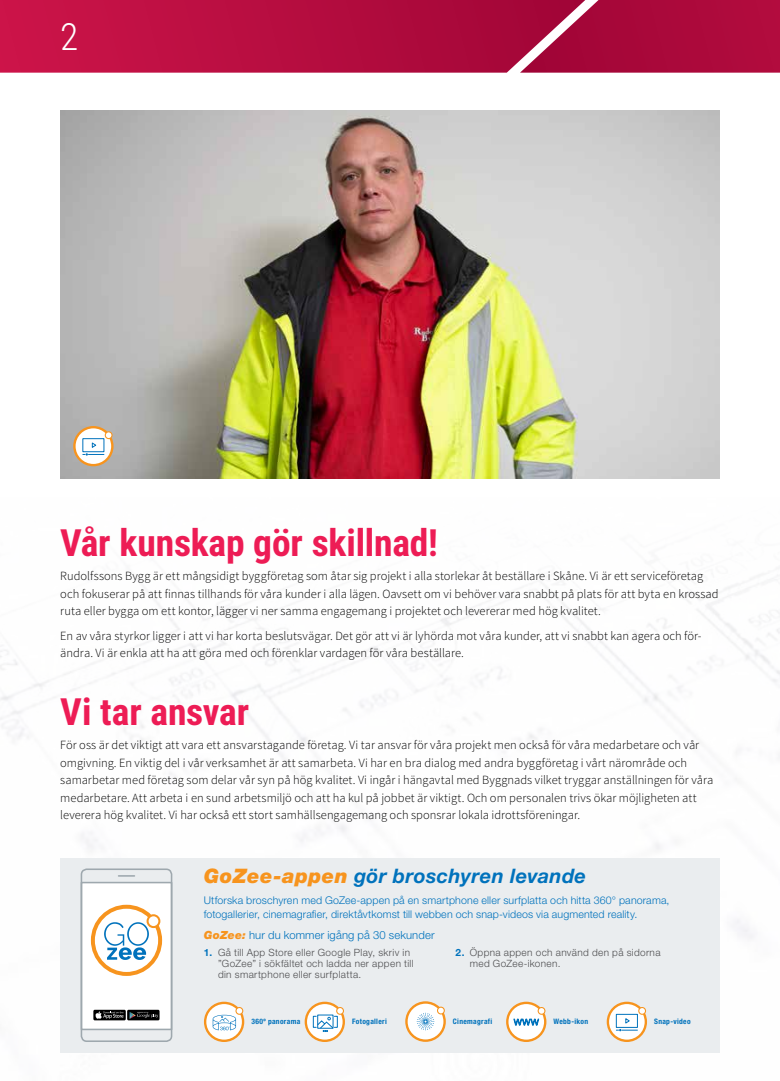
<style>
.page{position:relative;width:780px;height:1081px;background:#fff}
.page>*{position:absolute;margin:0;border:0;box-sizing:border-box;transform-origin:0 0}
.t1{font:700 37.5px "Roboto Condensed";letter-spacing:-.005em;color:#ed1c55}
.t2{font:300 37.5px "Roboto Condensed";color:#fff}
.t3{font:italic 700 20px "Helvetica Neue LT Std";letter-spacing:.015em;color:#0072bc}
.t4{font:300 12.5px/17.5px "Source Sans Pro";color:#000}
.t5{font:300 11.25px "Helvetica Neue LT Std";letter-spacing:.01em;color:#0072bc}
.t6{font:300 10.62px/13.8px "Helvetica Neue LT Std";letter-spacing:.015em;color:#0072bc}
.t7{font:300 10px/11.2px "Helvetica Neue LT Std";letter-spacing:.035em;color:#4d4d4f}
.t8{font:700 condensed 7.5px "Helvetica Neue LT Std";letter-spacing:.045em;color:#0072bc}
.s1{font-weight:900;color:#f7941e}
.s2{font-weight:900;font-style:italic;color:#f7941e}
.s3{font-weight:700;color:#0072bc}
</style>
<div class="page">
<img style="left:60px;top:110px;width:659px;height:369px">
<svg style="left:73px;top:426px;width:40px;height:40px"></svg>
<div style="left:60px;top:857px;width:659px;height:195px;background:#eaedef"></div>
<div style="left:81px;top:882px;width:91px;height:148px;background:#fff;border:2px solid #9ea8ae"></div>
<div style="left:81px;top:868px;width:91px;height:174px;border:2px solid #9ea8ae;border-radius:5px"></div>
<svg style="left:118px;top:875px;width:16px;height:1px"></svg>
<svg style="left:93px;top:907px;width:67px;height:67px"></svg>
<div style="left:91px;top:905px;width:71px;height:71px;border:4px solid #f7941e;border-radius:50%"></div>
<svg style="left:104px;top:922px;width:45px;height:38px"></svg>
<div style="left:147px;top:915px;width:12px;height:12px;background:#fff;border-radius:50%"></div>
<div style="left:146px;top:914px;width:14px;height:14px;border:2px solid #f7941e;border-radius:50%"></div>
<svg style="left:93px;top:1010px;width:33px;height:10px"></svg>
<svg style="left:95px;top:1011px;width:28px;height:7px"></svg>
<svg style="left:127px;top:1010px;width:32px;height:10px"></svg>
<svg style="left:130px;top:1012px;width:28px;height:7px"></svg>
<svg style="left:506px;top:1001px;width:40px;height:41px"></svg>
<svg style="left:204px;top:1001px;width:40px;height:41px"></svg>
<svg style="left:405px;top:1001px;width:41px;height:41px"></svg>
<svg style="left:304px;top:1001px;width:41px;height:41px"></svg>
<svg style="left:606px;top:1001px;width:41px;height:41px"></svg>
<div style="left:596px;top:0;width:184px;height:73px;background:#ac093b"></div>
<svg style="left:0;top:0;width:596px;height:73px;background:#b81344"></svg>
<h1 class="t2" style="left:60px;top:11px;width:20px">2</h1>
<h1 class="t1" style="left:60px;top:516px;width:379px">Vår kunskap gör skillnad!</h1>
<p class="t4" style="left:60px;top:567px;width:660px">Rudolfssons Bygg är ett mångsidigt byggföretag som åtar sig projekt i alla storlekar åt beställare i Skåne. Vi är ett serviceföretag och fokuserar på att finnas tillhands för våra kunder i alla lägen. Oavsett om vi behöver vara snabbt på plats för att byta en krossad ruta eller bygga om ett kontor, lägger vi ner samma engagemang i projektet och levererar med hög kvalitet.</p>
<p class="t4" style="left:60px;top:627px;width:642px">En av våra styrkor ligger i att vi har korta beslutsvägar. Det gör att vi är lyhörda mot våra kunder, att vi snabbt kan agera och för&shy;ändra. Vi är enkla att ha att göra med och förenklar vardagen för våra beställare.</p>
<h1 class="t1" style="left:60px;top:685px;width:190px">Vi tar ansvar</h1>
<p class="t4" style="left:60px;top:736px;width:654px">För oss är det viktigt att vara ett ansvarstagande företag. Vi tar ansvar för våra projekt men också för våra medarbetare och vår omgivning. En viktig del i vår verksamhet är att samarbeta. Vi har en bra dialog med andra byggföretag i vårt närområde och samarbetar med företag som delar vår syn på hög kvalitet. Vi ingår i hängavtal med Byggnads vilket tryggar anställningen för våra medarbetare. Att arbeta i en sund arbetsmiljö och att ha kul på jobbet är viktigt. Och om personalen trivs ökar möjligheten att leverera hög kvalitet. Vi har också ett stort samhällsengagemang och sponsrar lokala idrottsföreningar.</p>
<h2 class="t3" style="left:204px;top:863px;width:384px"><span class="s1">GoZee-appen</span> gör broschyren levande</h2>
<p class="t6" style="left:204px;top:893px;width:467px">Utforska broschyren med GoZee-appen på en smartphone eller surfplatta och hitta 360° panorama, fotogallerier, cinemagrafier, direktåvtkomst till webben och snap-videos via augmented reality.</p>
<p class="t5" style="left:204px;top:928px;width:232px"><span class="s2">GoZee:</span> hur du kommer igång på 30 sekunder</p>
<p class="t7" style="left:218px;top:946px;width:197px;text-indent:-14px"><span class="s3">1.</span> Gå till App Store eller Google Play, skriv in ”GoZee” i sökfältet och ladda ner appen till din smartphone eller surfplatta.</p>
<p class="t7" style="left:469px;top:946px;width:192px;text-indent:-14px"><span class="s3">2.</span> Öppna appen och använd den på sidorna med GoZee-ikonen.</p>
<p class="t8" style="left:251px;top:1017px;width:50px">360º panorama</p>
<p class="t8" style="left:352px;top:1017px;width:36px">Fotogalleri</p>
<p class="t8" style="left:453px;top:1017px;width:41px">Cinemagrafi</p>
<p class="t8" style="left:553px;top:1017px;width:36px">Webb-ikon</p>
<p class="t8" style="left:654px;top:1017px;width:38px">Snap-video</p>
</div>
